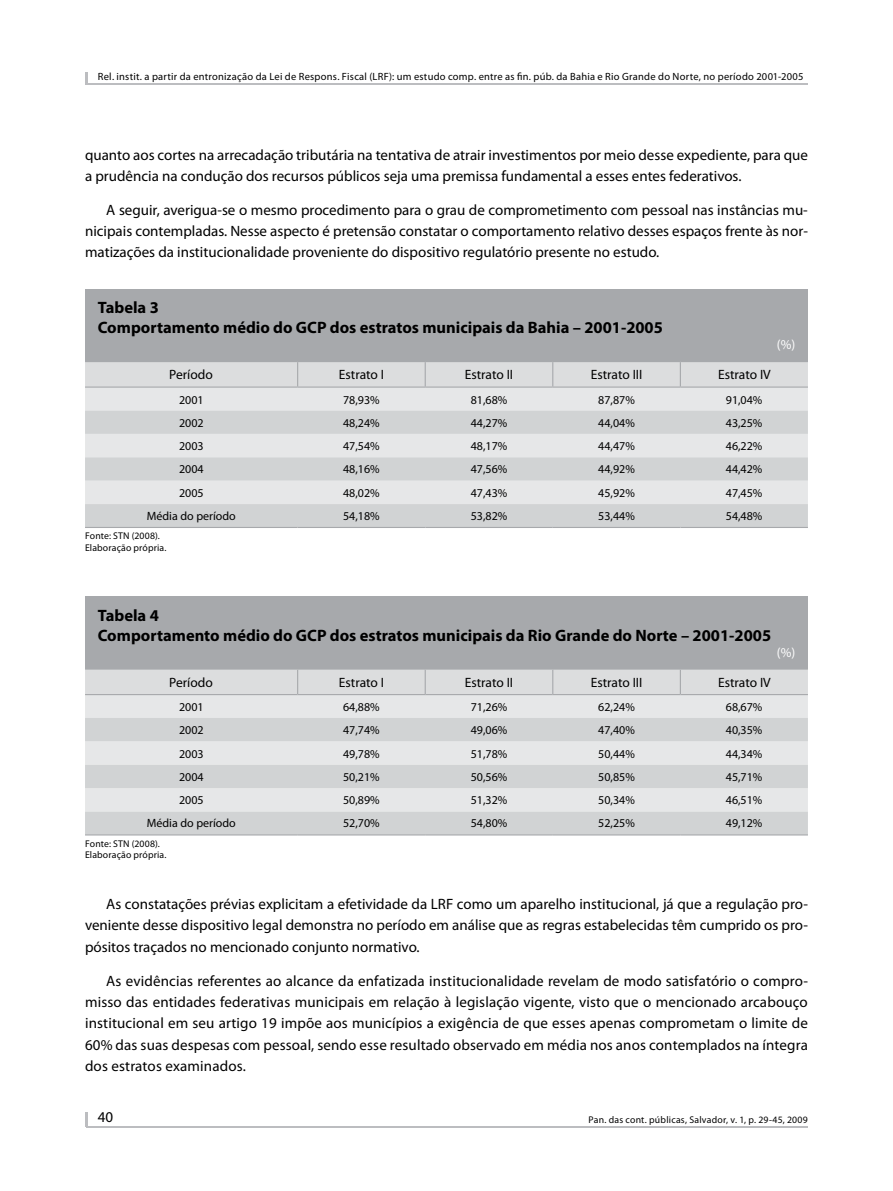
<style>
.page{position:relative;width:893px;height:1191px;background:#fff}
.page>*{position:absolute;margin:0;border:0;box-sizing:border-box;transform-origin:0 0}
.t1{font:700 16.5px/19.8px "Myriad Pro";color:#000}
.t2{font:15px/21.3px "Myriad Pro";color:#000;text-align:justify}
.t3{font:13.5px "Myriad Pro";color:#000}
.t4{font:13.5px "Myriad Pro";color:#fff}
.t5{font:12px "Myriad Pro";color:#000}
.t6{font:10.5px "Myriad Pro";letter-spacing:.025em;color:#000}
.t7{font:9.75px/11.7px "Myriad Pro";letter-spacing:.015em;color:#000}
</style>
<div class="page">
<svg style="left:85px;top:1112px;width:2px;height:15px"></svg>
<hr style="left:87px;top:1125px;width:721px;height:2px;background:#bcbdc0">
<hr style="left:85px;top:84px;width:723px;height:1px;background:#bcbdc0">
<svg style="left:85px;top:72px;width:2px;height:12px"></svg>
<div style="left:85px;top:597px;width:723px;height:72px;background:#a7a9ac"></div>
<div style="left:85px;top:695px;width:723px;height:116px;background:#e6e7e8"></div>
<div style="left:85px;top:718px;width:723px;height:23px;background:#d1d3d4"></div>
<div style="left:85px;top:764px;width:723px;height:24px;background:#d1d3d4"></div>
<div style="left:85px;top:811px;width:723px;height:23px;background:#d1d3d4"></div>
<div style="left:85px;top:669px;width:723px;height:25px;background:#dcddde"></div>
<hr style="left:85px;top:694px;width:213px;height:1px;background:#a7a9ac">
<hr style="left:298px;top:694px;width:127px;height:1px;background:#a7a9ac">
<hr style="left:425px;top:694px;width:128px;height:1px;background:#a7a9ac">
<hr style="left:553px;top:694px;width:127px;height:1px;background:#a7a9ac">
<hr style="left:680px;top:694px;width:128px;height:1px;background:#a7a9ac">
<hr style="left:85px;top:834px;width:213px;height:1px;background:#a7a9ac">
<hr style="left:298px;top:834px;width:127px;height:1px;background:#a7a9ac">
<hr style="left:425px;top:834px;width:128px;height:1px;background:#a7a9ac">
<hr style="left:553px;top:834px;width:127px;height:1px;background:#a7a9ac">
<hr style="left:680px;top:834px;width:128px;height:1px;background:#a7a9ac">
<div style="left:85px;top:289px;width:723px;height:72px;background:#a7a9ac"></div>
<div style="left:85px;top:388px;width:723px;height:116px;background:#e6e7e8"></div>
<div style="left:85px;top:410px;width:723px;height:24px;background:#d1d3d4"></div>
<div style="left:85px;top:457px;width:723px;height:23px;background:#d1d3d4"></div>
<div style="left:85px;top:504px;width:723px;height:23px;background:#d1d3d4"></div>
<div style="left:85px;top:361px;width:723px;height:25px;background:#dcddde"></div>
<hr style="left:85px;top:386px;width:213px;height:2px;background:#a7a9ac">
<hr style="left:298px;top:386px;width:127px;height:2px;background:#a7a9ac">
<hr style="left:425px;top:386px;width:128px;height:2px;background:#a7a9ac">
<hr style="left:553px;top:386px;width:127px;height:2px;background:#a7a9ac">
<hr style="left:680px;top:386px;width:128px;height:2px;background:#a7a9ac">
<hr style="left:85px;top:527px;width:213px;height:1px;background:#a7a9ac">
<hr style="left:298px;top:527px;width:127px;height:1px;background:#a7a9ac">
<hr style="left:425px;top:527px;width:128px;height:1px;background:#a7a9ac">
<hr style="left:553px;top:527px;width:127px;height:1px;background:#a7a9ac">
<hr style="left:680px;top:527px;width:128px;height:1px;background:#a7a9ac">
<p class="t6" style="left:98px;top:70px;width:707px">Rel. instit. a partir da entronização da Lei de Respons. Fiscal (LRF): um estudo comp. entre as fin. púb. da Bahia e Rio Grande do Norte, no período 2001-2005</p>
<p class="t2" style="left:85px;top:144px;width:724px">quanto aos cortes na arrecadação tributária na tentativa de atrair investimentos por meio desse expediente, para que a prudência na condução dos recursos públicos seja uma premissa fundamental a esses entes federativos.</p>
<p class="t2" style="left:85px;top:199px;width:724px;text-indent:21px">A seguir, averigua-se o mesmo procedimento para o grau de comprometimento com pessoal nas instâncias mu&shy;nicipais contempladas. Nesse aspecto é pretensão constatar o comportamento relativo desses espaços frente às nor&shy;matizações da institucionalidade proveniente do dispositivo regulatório presente no estudo.</p>
<p class="t1" style="left:98px;top:297px;width:567px">Tabela 3<br>Comportamento médio do GCP dos estratos municipais da Bahia – 2001-2005</p>
<p class="t4" style="left:777px;top:336px;width:20px">(%)</p>
<p class="t3" style="left:169px;top:366px;width:45px">Período</p>
<p class="t3" style="left:339px;top:366px;width:47px">Estrato I</p>
<p class="t3" style="left:465px;top:366px;width:50px">Estrato II</p>
<p class="t3" style="left:591px;top:366px;width:53px">Estrato III</p>
<p class="t3" style="left:718px;top:366px;width:54px">Estrato IV</p>
<p class="t5" style="left:179px;top:392px;width:26px">2001</p>
<p class="t5" style="left:343px;top:392px;width:38px">78,93%</p>
<p class="t5" style="left:471px;top:392px;width:38px">81,68%</p>
<p class="t5" style="left:598px;top:392px;width:38px">87,87%</p>
<p class="t5" style="left:726px;top:392px;width:38px">91,04%</p>
<p class="t5" style="left:179px;top:415px;width:26px">2002</p>
<p class="t5" style="left:343px;top:415px;width:38px">48,24%</p>
<p class="t5" style="left:471px;top:415px;width:38px">44,27%</p>
<p class="t5" style="left:598px;top:415px;width:38px">44,04%</p>
<p class="t5" style="left:726px;top:415px;width:38px">43,25%</p>
<p class="t5" style="left:179px;top:438px;width:26px">2003</p>
<p class="t5" style="left:343px;top:438px;width:38px">47,54%</p>
<p class="t5" style="left:471px;top:438px;width:38px">48,17%</p>
<p class="t5" style="left:598px;top:438px;width:38px">44,47%</p>
<p class="t5" style="left:726px;top:438px;width:38px">46,22%</p>
<p class="t5" style="left:179px;top:462px;width:26px">2004</p>
<p class="t5" style="left:343px;top:462px;width:38px">48,16%</p>
<p class="t5" style="left:471px;top:462px;width:38px">47,56%</p>
<p class="t5" style="left:598px;top:462px;width:38px">44,92%</p>
<p class="t5" style="left:726px;top:462px;width:38px">44,42%</p>
<p class="t5" style="left:179px;top:485px;width:26px">2005</p>
<p class="t5" style="left:343px;top:485px;width:38px">48,02%</p>
<p class="t5" style="left:471px;top:485px;width:38px">47,43%</p>
<p class="t5" style="left:598px;top:485px;width:38px">45,92%</p>
<p class="t5" style="left:726px;top:485px;width:38px">47,45%</p>
<p class="t5" style="left:147px;top:508px;width:91px">Média do período</p>
<p class="t5" style="left:343px;top:508px;width:38px">54,18%</p>
<p class="t5" style="left:471px;top:508px;width:38px">53,82%</p>
<p class="t5" style="left:598px;top:508px;width:38px">53,44%</p>
<p class="t5" style="left:726px;top:508px;width:38px">54,48%</p>
<p class="t7" style="left:85px;top:530px;width:83px">Fonte: STN (2008).<br>Elaboração própria.</p>
<p class="t1" style="left:98px;top:605px;width:675px">Tabela 4<br>Comportamento médio do GCP dos estratos municipais da Rio Grande do Norte – 2001-2005</p>
<p class="t4" style="left:777px;top:644px;width:20px">(%)</p>
<p class="t3" style="left:169px;top:674px;width:45px">Período</p>
<p class="t3" style="left:339px;top:674px;width:47px">Estrato I</p>
<p class="t3" style="left:465px;top:674px;width:50px">Estrato II</p>
<p class="t3" style="left:591px;top:674px;width:53px">Estrato III</p>
<p class="t3" style="left:718px;top:674px;width:54px">Estrato IV</p>
<p class="t5" style="left:179px;top:699px;width:26px">2001</p>
<p class="t5" style="left:343px;top:699px;width:38px">64,88%</p>
<p class="t5" style="left:471px;top:699px;width:38px">71,26%</p>
<p class="t5" style="left:598px;top:699px;width:38px">62,24%</p>
<p class="t5" style="left:726px;top:699px;width:38px">68,67%</p>
<p class="t5" style="left:179px;top:722px;width:26px">2002</p>
<p class="t5" style="left:343px;top:722px;width:38px">47,74%</p>
<p class="t5" style="left:471px;top:722px;width:38px">49,06%</p>
<p class="t5" style="left:598px;top:722px;width:38px">47,40%</p>
<p class="t5" style="left:726px;top:722px;width:38px">40,35%</p>
<p class="t5" style="left:179px;top:746px;width:26px">2003</p>
<p class="t5" style="left:343px;top:746px;width:38px">49,78%</p>
<p class="t5" style="left:471px;top:746px;width:38px">51,78%</p>
<p class="t5" style="left:598px;top:746px;width:38px">50,44%</p>
<p class="t5" style="left:726px;top:746px;width:38px">44,34%</p>
<p class="t5" style="left:179px;top:769px;width:26px">2004</p>
<p class="t5" style="left:343px;top:769px;width:38px">50,21%</p>
<p class="t5" style="left:471px;top:769px;width:38px">50,56%</p>
<p class="t5" style="left:598px;top:769px;width:38px">50,85%</p>
<p class="t5" style="left:726px;top:769px;width:38px">45,71%</p>
<p class="t5" style="left:179px;top:793px;width:26px">2005</p>
<p class="t5" style="left:343px;top:793px;width:38px">50,89%</p>
<p class="t5" style="left:471px;top:793px;width:38px">51,32%</p>
<p class="t5" style="left:598px;top:793px;width:38px">50,34%</p>
<p class="t5" style="left:726px;top:793px;width:38px">46,51%</p>
<p class="t5" style="left:147px;top:816px;width:91px">Média do período</p>
<p class="t5" style="left:343px;top:816px;width:38px">52,70%</p>
<p class="t5" style="left:471px;top:816px;width:38px">54,80%</p>
<p class="t5" style="left:598px;top:816px;width:38px">52,25%</p>
<p class="t5" style="left:726px;top:816px;width:38px">49,12%</p>
<p class="t7" style="left:85px;top:837px;width:83px">Fonte: STN (2008).<br>Elaboração própria.</p>
<p class="t2" style="left:85px;top:893px;width:724px;text-indent:21px">As constatações prévias explicitam a efetividade da LRF como um aparelho institucional, já que a regulação pro&shy;veniente desse dispositivo legal demonstra no período em análise que as regras estabelecidas têm cumprido os pro&shy;pósitos traçados no mencionado conjunto normativo.</p>
<p class="t2" style="left:85px;top:969px;width:724px;text-indent:21px">As evidências referentes ao alcance da enfatizada institucionalidade revelam de modo satisfatório o compro&shy;misso das entidades federativas municipais em relação à legislação vigente, visto que o mencionado arcabouço institucional em seu artigo 19 impõe aos municípios a exigência de que esses apenas comprometam o limite de 60% das suas despesas com pessoal, sendo esse resultado observado em média nos anos contemplados na íntegra dos estratos examinados.</p>
<p class="t2" style="left:98px;top:1106px;width:17px">40</p>
<p class="t7" style="left:589px;top:1113px;width:221px">Pan. das cont. públicas, Salvador, v. 1, p. 29-45, 2009</p>
</div>
